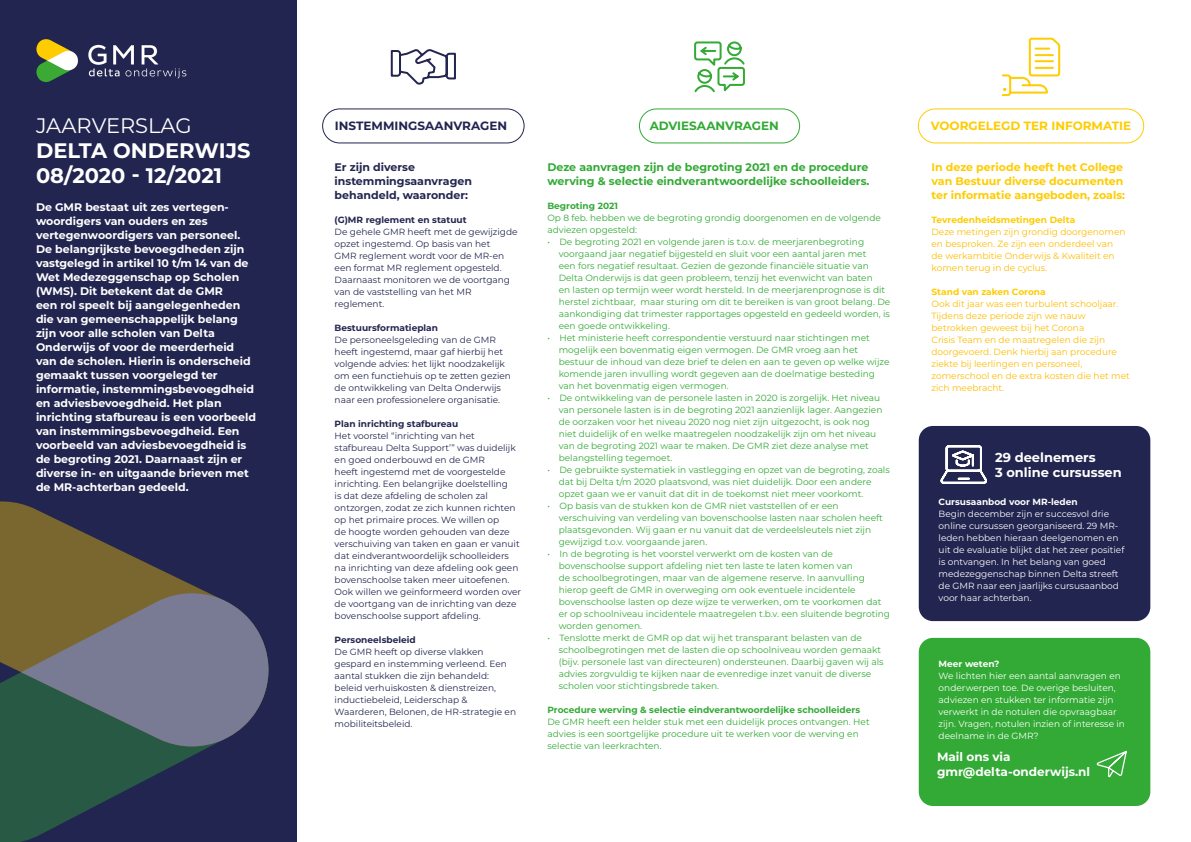
<style>
.page{position:relative;width:1191px;height:842px;background:#fff}
.page>*{position:absolute;margin:0;border:0;box-sizing:border-box;transform-origin:0 0}
.t1{font:700 21px "Montserrat";color:#fff}
.t2{font:21px "Montserrat";color:#fff}
.t3{font:700 13px "Montserrat";color:#fff}
.t4{font:700 12px/15px "Montserrat";color:#fff}
.t5{font:700 12px "Montserrat";color:#fecc00}
.t6{font:700 12px "Montserrat";color:#22254f}
.t7{font:700 12px "Montserrat";color:#32aa35}
.t8{font:700 11px/14px "Montserrat";color:#fff}
.t9{font:700 11px/14px "Montserrat";color:#32aa35}
.t10{font:700 11px/14px "Montserrat";color:#fecc00}
.t11{font:700 11px/14px "Montserrat";color:#22254f}
.t12{font:9px/12px "Montserrat";color:#32aa35}
.t13{font:9px/12px "Montserrat";color:#22254f}
.t14{font:9px/12px "Montserrat";color:#fff}
.t15{font:9px/12px "Montserrat";color:#febc00}
.t16{font:700 9px "Montserrat";color:#22254f}
.t17{font:700 9px "Montserrat";color:#32aa35}
.t18{font:700 9px "Montserrat";color:#fecc00}
.t19{font:700 9px "Montserrat";color:#fff}
</style>
<div class="page">
<div style="left:0;top:0;width:297px;height:842px;background:#22254f"></div>
<svg style="left:0;top:757px;width:189px;height:85px;fill:#285944"></svg>
<svg style="left:0;top:501px;width:269px;height:256px"></svg>
<svg style="left:21px;top:591px;width:247px;height:158px;background:#666c71"></svg>
<img style="left:36px;top:39px;width:151px;height:43px">
<div style="left:918px;top:426px;width:232px;height:195px;background:#22254f;border-radius:14px"></div>
<svg style="left:390px;top:49px;width:66px;height:36px"></svg>
<svg style="left:1001px;top:37px;width:60px;height:60px"></svg>
<svg style="left:694px;top:41px;width:51px;height:52px"></svg>
<div style="left:918px;top:638px;width:232px;height:168px;background:#32aa35;border-radius:14px"></div>
<svg style="left:940px;top:445px;width:47px;height:39px"></svg>
<svg style="left:1096px;top:750px;width:31px;height:28px"></svg>
<div style="left:322px;top:108px;width:202px;height:35px;border:1px solid #22254f;border-radius:17px"></div>
<div style="left:639px;top:108px;width:161px;height:35px;border:1px solid #32aa35;border-radius:17px"></div>
<div style="left:917px;top:108px;width:227px;height:35px;border:1px solid #fecc00;border-radius:17px"></div>
<p class="t2" style="left:36px;top:111px;width:157px">JAARVERSLAG</p>
<p class="t6" style="left:335px;top:117px;width:174px">INSTEMMINGSAANVRAGEN</p>
<p class="t7" style="left:649px;top:117px;width:131px">ADVIESAANVRAGEN</p>
<p class="t5" style="left:930px;top:117px;width:202px">VOORGELEGD TER INFORMATIE</p>
<p class="t1" style="left:36px;top:135px;width:216px">DELTA ONDERWIJS</p>
<p class="t1" style="left:36px;top:160px;width:188px">08/2020 - 12/2021</p>
<p class="t8" style="left:36px;top:200px;width:222px">De GMR bestaat uit zes vertegen&shy;woordigers van ouders en zes vertegenwoordigers van personeel.<br>De belangrijkste bevoegdheden zijn vastgelegd in artikel 10 t/m 14 van de Wet Medezeggenschap op Scholen (WMS). Dit betekent dat de GMR<br>een rol speelt bij aangelegenheden die van gemeenschappelijk belang zijn voor alle scholen van Delta Onderwijs of voor de meerderheid van de scholen. Hierin is onderscheid gemaakt tussen voorgelegd ter informatie, instemmingsbevoegdheid en adviesbevoegdheid. Het plan inrichting stafbureau is een voorbeeld van instemmingsbevoegdheid. Een voorbeeld van adviesbevoegdheid is de begroting 2021. Daarnaast zijn er diverse in- en uitgaande brieven met de MR-achterban gedeeld.</p>
<p class="t11" style="left:334px;top:159px;width:139px">Er zijn diverse instemmingsaanvragen behandeld, waaronder:</p>
<p class="t16" style="left:334px;top:213px;width:134px">(G)MR reglement en statuut</p>
<p class="t13" style="left:334px;top:225px;width:185px">De gehele GMR heeft met de gewijzigde opzet ingestemd. Op basis van het<br>GMR reglement wordt voor de MR-en een format MR reglement opgesteld.<br>Daarnaast monitoren we de voortgang van de vaststelling van het MR reglement.</p>
<p class="t16" style="left:334px;top:321px;width:105px">Bestuursformatieplan</p>
<p class="t13" style="left:334px;top:333px;width:178px">De personeelsgeleding van de GMR heeft ingestemd, maar gaf hierbij het volgende advies: het lijkt noodzakelijk om een functiehuis op te zetten gezien de ontwikkeling van Delta Onderwijs naar een professionelere organisatie.</p>
<p class="t16" style="left:334px;top:417px;width:125px">Plan inrichting stafbureau</p>
<p class="t13" style="left:334px;top:429px;width:188px">Het voorstel “inrichting van het stafbureau Delta Support’” was duidelijk en goed onderbouwd en de GMR<br>heeft ingestemd met de voorgestelde inrichting. Een belangrijke doelstelling<br>is dat deze afdeling de scholen zal ontzorgen, zodat ze zich kunnen richten op het primaire proces. We willen op<br>de hoogte worden gehouden van deze verschuiving van taken en gaan er vanuit dat eindverantwoordelijk schoolleiders na inrichting van deze afdeling ook geen bovenschoolse taken meer uitoefenen.<br>Ook willen we geïnformeerd worden over de voortgang van de inrichting van deze bovenschoolse support afdeling.</p>
<p class="t16" style="left:334px;top:633px;width:83px">Personeelsbeleid</p>
<p class="t13" style="left:334px;top:645px;width:183px">De GMR heeft op diverse vlakken gespard en instemming verleend. Een aantal stukken die zijn behandeld: beleid verhuiskosten &amp; dienstreizen, inductiebeleid, Leiderschap &amp; Waarderen, Belonen, de HR-strategie en mobiliteitsbeleid.</p>
<p class="t9" style="left:547px;top:159px;width:323px">Deze aanvragen zijn de begroting 2021 en de procedure werving &amp; selectie eindverantwoordelijke schoolleiders.</p>
<p class="t17" style="left:547px;top:199px;width:72px">Begroting 2021</p>
<p class="t12" style="left:547px;top:211px;width:335px">Op 8 feb. hebben we de begroting grondig doorgenomen en de volgende adviezen opgesteld:</p>
<p class="t12" style="left:559px;top:235px;width:333px;text-indent:-11px">• De begroting 2021 en volgende jaren is t.o.v. de meerjarenbegroting voorgaand jaar negatief bijgesteld en sluit voor een aantal jaren met<br>een fors negatief resultaat. Gezien de gezonde financiële situatie van Delta Onderwijs is dat geen probleem, tenzij het evenwicht van baten<br>en lasten op termijn weer wordt hersteld. In de meerjarenprognose is dit herstel zichtbaar, maar sturing om dit te bereiken is van groot belang. De aankondiging dat trimester rapportages opgesteld en gedeeld worden, is een goede ontwikkeling.</p>
<p class="t12" style="left:559px;top:331px;width:332px;text-indent:-11px">• Het ministerie heeft correspondentie verstuurd naar stichtingen met mogelijk een bovenmatig eigen vermogen. De GMR vroeg aan het bestuur de inhoud van deze brief te delen en aan te geven op welke wijze komende jaren invulling wordt gegeven aan de doelmatige besteding van het bovenmatig eigen vermogen.</p>
<p class="t12" style="left:559px;top:391px;width:325px;text-indent:-11px">• De ontwikkeling van de personele lasten in 2020 is zorgelijk. Het niveau van personele lasten is in de begroting 2021 aanzienlijk lager. Aangezien de oorzaken voor het niveau 2020 nog niet zijn uitgezocht, is ook nog niet duidelijk of en welke maatregelen noodzakelijk zijn om het niveau van de begroting 2021 waar te maken. De GMR ziet deze analyse met belangstelling tegemoet.</p>
<p class="t12" style="left:559px;top:463px;width:332px;text-indent:-11px">• De gebruikte systematiek in vastlegging en opzet van de begroting, zoals dat bij Delta t/m 2020 plaatsvond, was niet duidelijk. Door een andere opzet gaan we er vanuit dat dit in de toekomst niet meer voorkomt.</p>
<p class="t12" style="left:559px;top:499px;width:325px;text-indent:-11px">• Op basis van de stukken kon de GMR niet vaststellen of er een verschuiving van verdeling van bovenschoolse lasten naar scholen heeft plaatsgevonden. Wij gaan er nu vanuit dat de verdeelsleutels niet zijn gewijzigd t.o.v. voorgaande jaren.</p>
<p class="t12" style="left:559px;top:547px;width:333px;text-indent:-11px">• In de begroting is het voorstel verwerkt om de kosten van de bovenschoolse support afdeling niet ten laste te laten komen van<br>de schoolbegrotingen, maar van de algemene reserve. In aanvulling hierop geeft de GMR in overweging om ook eventuele incidentele bovenschoolse lasten op deze wijze te verwerken, om te voorkomen dat er op schoolniveau incidentele maatregelen t.b.v. een sluitende begroting worden genomen.</p>
<p class="t12" style="left:559px;top:631px;width:326px;text-indent:-11px">• Tenslotte merkt de GMR op dat wij het transparant belasten van de schoolbegrotingen met de lasten die op schoolniveau worden gemaakt (bijv. personele last van directeuren) ondersteunen. Daarbij gaven wij als advies zorgvuldig te kijken naar de evenredige inzet vanuit de diverse scholen voor stichtingsbrede taken.</p>
<p class="t17" style="left:547px;top:703px;width:314px">Procedure werving &amp; selectie eindverantwoordelijke schoolleiders</p>
<p class="t12" style="left:547px;top:715px;width:324px">De GMR heeft een helder stuk met een duidelijk proces ontvangen. Het advies is een soortgelijke procedure uit te werken voor de werving en selectie van leerkrachten.</p>
<p class="t10" style="left:931px;top:160px;width:195px">In deze periode heeft het College van Bestuur diverse documenten ter informatie aangeboden, zoals:</p>
<p class="t18" style="left:931px;top:213px;width:145px">Tevredenheidsmetingen Delta</p>
<p class="t15" style="left:931px;top:226px;width:196px">Deze metingen zijn grondig doorgenomen en besproken. Ze zijn een onderdeel van de werkambitie Onderwijs &amp; Kwaliteit en komen terug in de cyclus.</p>
<p class="t18" style="left:931px;top:285px;width:116px">Stand van zaken Corona</p>
<p class="t15" style="left:931px;top:298px;width:200px">Ook dit jaar was een turbulent schooljaar.<br>Tijdens deze periode zijn we nauw betrokken geweest bij het Corona<br>Crisis Team en de maatregelen die zijn doorgevoerd. Denk hierbij aan procedure ziekte bij leerlingen en personeel, zomerschool en de extra kosten die het met zich meebracht.</p>
<p class="t3" style="left:995px;top:448px;width:102px">29 deelnemers</p>
<p class="t3" style="left:995px;top:463px;width:128px">3 online cursussen</p>
<p class="t19" style="left:938px;top:495px;width:141px">Cursusaanbod voor MR-leden</p>
<p class="t14" style="left:938px;top:508px;width:187px">Begin december zijn er succesvol drie online cursussen georganiseerd. 29 MR&shy;leden hebben hieraan deelgenomen en uit de evaluatie blijkt dat het zeer positief is ontvangen. In het belang van goed medezeggenschap binnen Delta streeft de GMR naar een jaarlijks cursusaanbod voor haar achterban.</p>
<p class="t19" style="left:938px;top:658px;width:62px">Meer weten?</p>
<p class="t14" style="left:938px;top:670px;width:188px">We lichten hier een aantal aanvragen en onderwerpen toe. De overige besluiten, adviezen en stukken ter informatie zijn verwerkt in de notulen die opvraagbaar zijn. Vragen, notulen inzien of interesse in deelname in de GMR?</p>
<p class="t4" style="left:937px;top:749px;width:155px">Mail ons via gmr@delta-onderwijs.nl</p>
</div>
